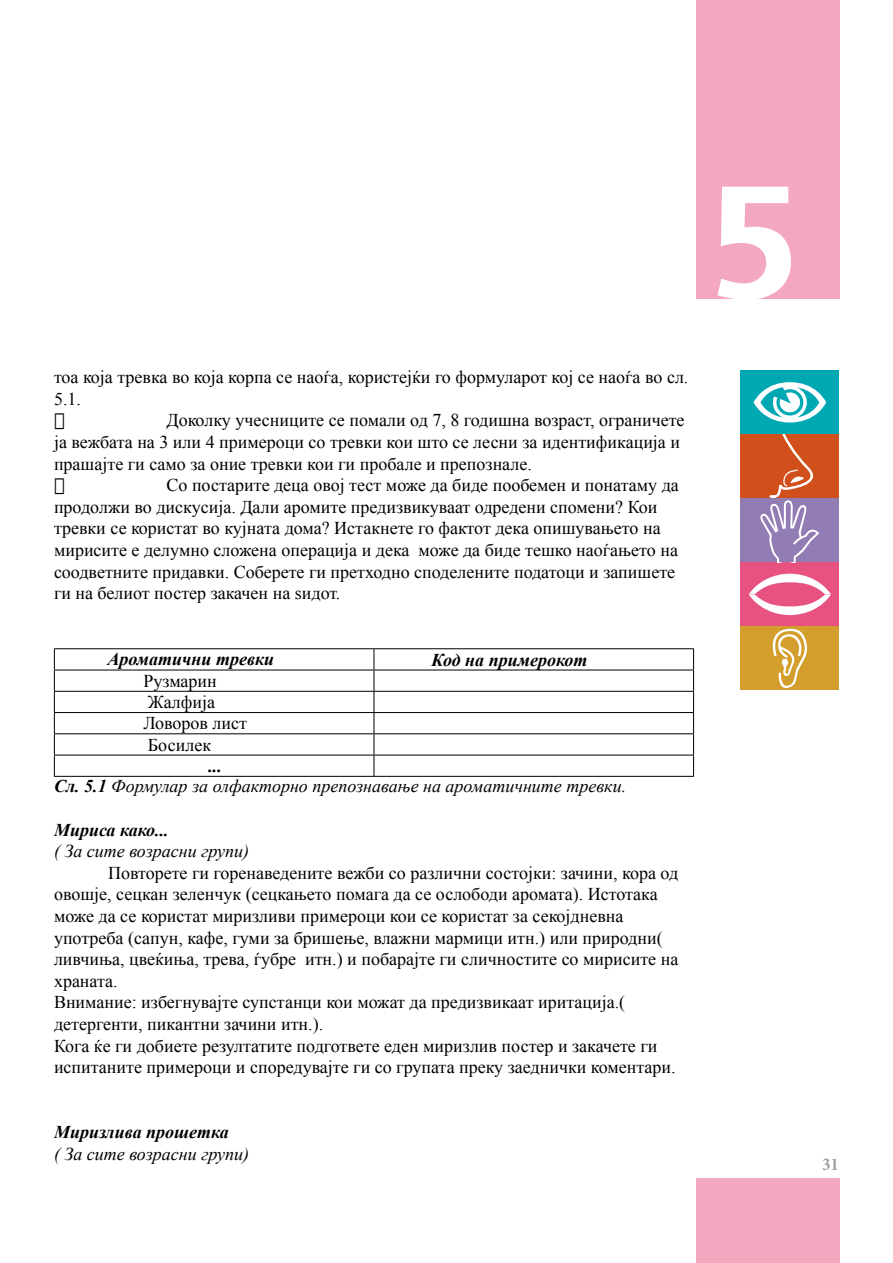
<style>
.page{position:relative;width:893px;height:1263px;background:#fff}
.page>*{position:absolute;margin:0;border:0;box-sizing:border-box;transform-origin:0 0}
.t1{font:148.2px "Charcoal CY";color:#fff}
.t2{font:18px/21.6px "Times New Roman";color:#000}
.t3{font:italic 18px/20.5px "Times New Roman";color:#000}
.t4{font:italic 700 18px "Times New Roman";color:#000}
.t5{font:700 condensed 18px "Minion Pro";color:#9c9e9f}
.t6{font:18px "Symbol";color:#000}
.s1{font-weight:700;font-style:normal}
.s2{font-weight:700}
</style>
<div class="page">
<div style="left:741px;top:563px;width:98px;height:63px;background:#e85281"></div>
<svg style="left:749px;top:574px;width:82px;height:41px"></svg>
<div style="left:741px;top:371px;width:98px;height:63px;background:#00a8b3"></div>
<svg style="left:753px;top:382px;width:73px;height:40px"></svg>
<div style="left:741px;top:435px;width:98px;height:63px;background:#d14f1a"></div>
<div style="left:741px;top:499px;width:98px;height:63px;background:#917cb4"></div>
<svg style="left:760px;top:435px;width:67px;height:127px"></svg>
<div style="left:741px;top:627px;width:98px;height:63px;background:#d49e2d"></div>
<svg style="left:772px;top:628px;width:35px;height:60px"></svg>
<div style="left:696px;top:1179px;width:143px;height:84px;background:#f3a8c0"></div>
<div style="left:696px;top:0;width:143px;height:298px;background:#f3a8c0"></div>
<hr style="left:54px;top:648px;width:320px;height:1px;background:#000">
<hr style="left:374px;top:648px;width:320px;height:1px;background:#000">
<hr style="left:54px;top:670px;width:320px;height:1px;background:#000">
<hr style="left:374px;top:670px;width:320px;height:1px;background:#000">
<hr style="left:54px;top:691px;width:320px;height:1px;background:#000">
<hr style="left:374px;top:691px;width:320px;height:1px;background:#000">
<hr style="left:54px;top:712px;width:320px;height:1px;background:#000">
<hr style="left:374px;top:712px;width:320px;height:1px;background:#000">
<hr style="left:54px;top:733px;width:320px;height:1px;background:#000">
<hr style="left:374px;top:733px;width:320px;height:1px;background:#000">
<hr style="left:54px;top:755px;width:320px;height:1px;background:#000">
<svg style="left:54px;top:649px;width:1px;height:127px"></svg>
<hr style="left:374px;top:755px;width:320px;height:1px;background:#000">
<svg style="left:374px;top:649px;width:1px;height:127px"></svg>
<svg style="left:693px;top:649px;width:1px;height:127px"></svg>
<hr style="left:54px;top:776px;width:320px;height:1px;background:#000">
<hr style="left:374px;top:776px;width:320px;height:1px;background:#000">
<p class="t2" style="left:54px;top:366px;width:636px">тоа која тревка во која корпа се наоѓа, користејќи го формуларот кој се наоѓа во сл.<br>5.1.</p>
<p class="t6" style="left:54px;top:411px;width:12px">•</p>
<p class="t2" style="left:54px;top:409px;width:632px;text-indent:112px">Доколку учесниците се помали од 7, 8 годишна возраст, ограничете ја вежбата на 3 или 4 примероци со тревки кои што се лесни за идентификација и прашајте ги само за оние тревки кои ги пробале и препознале.</p>
<p class="t6" style="left:54px;top:476px;width:12px">•</p>
<p class="t2" style="left:54px;top:474px;width:626px;text-indent:112px">Со постарите деца овој тест може да биде пообемен и понатаму да продолжи во дискусија. Дали аромите предизвикуваат одредени спомени? Кои тревки се користат во кујната дома? Истакнете го фактот дека опишувањето на мирисите е делумно сложена операција и дека може да биде тешко наоѓањето на соодветните придавки. Соберете ги претходно споделените податоци и запишете ги на белиот постер закачен на sидот.</p>
<p class="t4" style="left:107px;top:647px;width:168px">Ароматични тревки</p>
<p class="t4" style="left:432px;top:647px;width:157px">Код на примерокот</p>
<p class="t2" style="left:143px;top:670px;width:105px">Рузмарин<br>Жалфија<br>Ловоров лист<br>Босилек</p>
<p class="t3" style="left:54px;top:755px;width:574px;text-indent:153px"><span class="s1">...<br></span><span class="s2">Сл. 5.1</span> Формулар за олфакторно препознавање на ароматичните тревки.</p>
<p class="t4" style="left:54px;top:817px;width:116px">Мириса како...</p>
<p class="t3" style="left:54px;top:840px;width:197px">( За сите возрасни групи)</p>
<p class="t2" style="left:54px;top:862px;width:626px;text-indent:54px">Повторете ги горенаведените вежби со различни состојки: зачини, кора од овошје, сецкан зеленчук (сецкањето помага да се ослободи аромата). Истотака може да се користат миризливи примероци кои се користат за секојдневна употреба (сапун, кафе, гуми за бришење, влажни мармици итн.) или природни( ливчиња, цвеќиња, трева, ѓубре итн.) и побарајте ги сличностите со мирисите на храната.<br>Внимание: избегнувајте супстанци кои можат да предизвикаат иритација.( детергенти, пикантни зачини итн.).<br>Кога ќе ги добиете резултатите подгответе еден миризлив постер и закачете ги испитаните примероци и споредувајте ги со групата преку заеднички коментари.</p>
<p class="t4" style="left:54px;top:1119px;width:176px">Миризлива прошетка</p>
<p class="t3" style="left:54px;top:1143px;width:197px">( За сите возрасни групи)</p>
<h1 class="t1" style="left:709px;top:150px;width:90px">5</h1>
<p class="t5" style="left:822px;top:1152px;width:18px">31</p>
</div>
